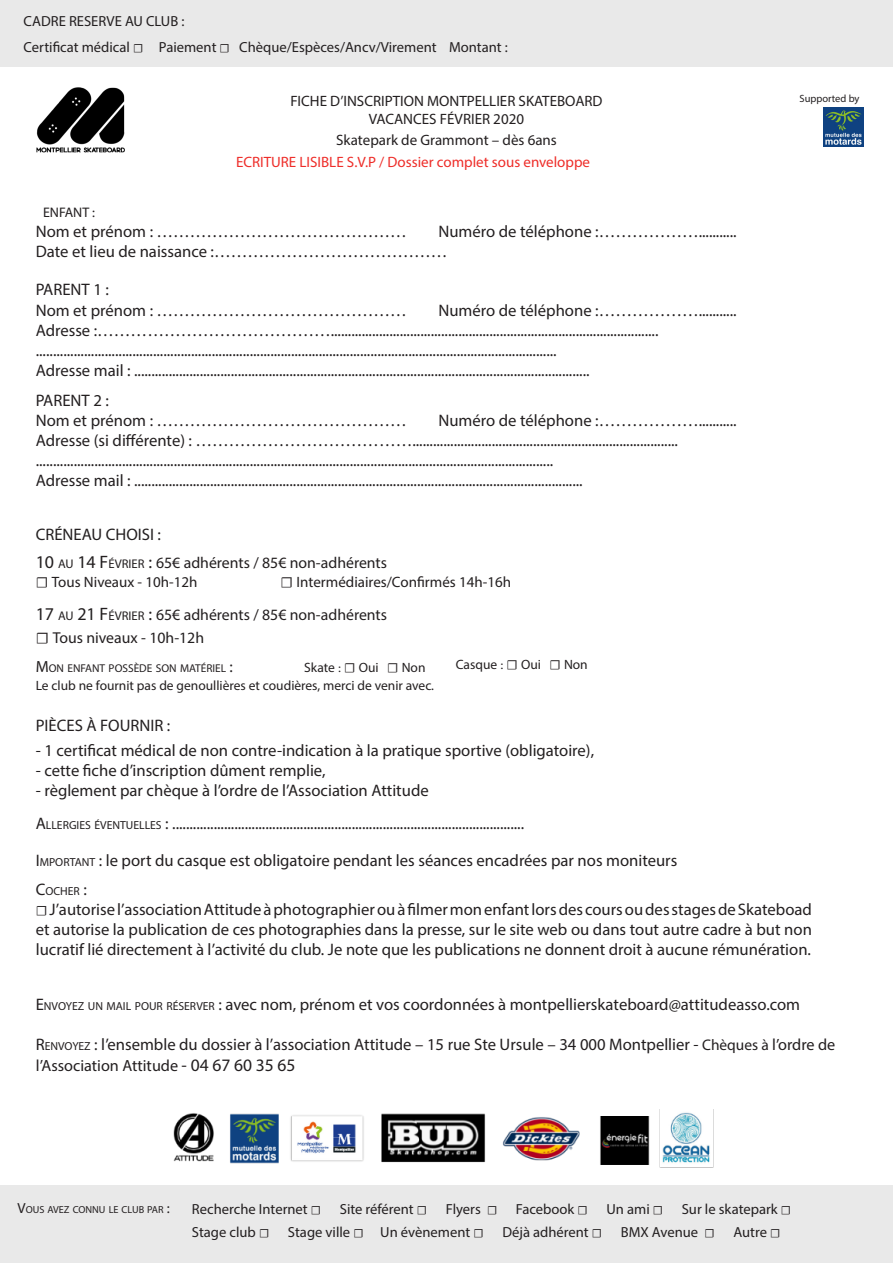
<style>
.page{position:relative;width:893px;height:1263px;background:#fff}
.page>*{position:absolute;margin:0;border:0;box-sizing:border-box;transform-origin:0 0}
.t1{font:16.65px/20px "Myriad Pro";color:#231f20}
.t2{font:16.2px "Myriad Pro";color:#231f20}
.t3{font:15.75px "Myriad Pro";color:#231f20}
.t4{font:15px "Myriad Pro";color:#231f20}
.t5{font:15px "Myriad Pro";color:#ee2d29}
.t6{font:14.55px "Myriad Pro";color:#231f20}
.t7{font:13.95px "Myriad Pro";color:#231f20}
.t8{font:13.5px "Myriad Pro";color:#231f20}
.t9{font:11.7px "Myriad Pro";color:#231f20}
.t10{font:11.4px "Myriad Pro";color:#231f20}
.t11{font:10.5px "Myriad Pro";color:#231f20}
.t12{font:10.2px "Myriad Pro";color:#231f20}
.s1{font-family:"Minion Pro";font-size:12.15px}
.s2{font-size:18px}
.s3{font-size:12.6px}
.s4{font-family:"Minion Pro"}
.s5{font-size:16.2px}
.s6{font-style:inherit}
.s7{font-size:11.7px}
.s8{font-size:16.65px}
.s9{font-family:"Minion Pro";font-size:13.95px}
.s10{font-size:15.45px}
.s11{font-size:17.55px}
.s12{font-size:14.55px}
</style>
<div class="page">
<div style="left:0;top:0;width:893px;height:67px;background:#e9e9e9"></div>
<div style="left:0;top:1185px;width:893px;height:78px;background:#e9e9e9"></div>
<img style="left:824px;top:107px;width:39px;height:40px">
<img style="left:36px;top:87px;width:89px;height:66px">
<img style="left:173px;top:1109px;width:541px;height:59px">
<p class="t6" style="left:24px;top:12px;width:162px">CADRE RESERVE AU CLUB :</p>
<p class="t6" style="left:24px;top:38px;width:486px">Certificat médical <span class="s1">☐</span> Paiement <span class="s1">☐</span> Chèque/Espèces/Ancv/Virement Montant :</p>
<p class="t4" style="left:290px;top:92px;width:314px">FICHE D’INSCRIPTION MONTPELLIER SKATEBOARD</p>
<p class="t4" style="left:369px;top:110px;width:157px">VACANCES FÉVRIER 2020</p>
<p class="t4" style="left:336px;top:130px;width:222px">Skatepark de Grammont – dès 6ans</p>
<p class="t5" style="left:236px;top:152px;width:356px">ECRITURE LISIBLE S.V.P / Dossier complet sous enveloppe</p>
<p class="t7" style="left:43px;top:204px;width:54px">ENFANT :</p>
<p class="t1" style="left:36px;top:221px;width:372px">Nom et prénom : ………………………………………</p>
<p class="t1" style="left:438px;top:221px;width:300px">Numéro de téléphone :………………...........</p>
<p class="t1" style="left:36px;top:241px;width:413px">Date et lieu de naissance :……………………………………</p>
<p class="t1" style="left:36px;top:279px;width:75px">PARENT 1 :</p>
<p class="t1" style="left:36px;top:300px;width:372px">Nom et prénom : ………………………………………</p>
<p class="t1" style="left:438px;top:300px;width:300px">Numéro de téléphone :………………...........</p>
<p class="t1" style="left:36px;top:320px;width:624px">Adresse :……………………………………............................................................................................... .......................................................................................................................................................</p>
<p class="t1" style="left:36px;top:360px;width:555px">Adresse mail : ....................................................................................................................................</p>
<p class="t1" style="left:36px;top:390px;width:75px">PARENT 2 :</p>
<p class="t1" style="left:36px;top:410px;width:372px">Nom et prénom : ………………………………………</p>
<p class="t1" style="left:438px;top:410px;width:300px">Numéro de téléphone :………………...........</p>
<p class="t1" style="left:36px;top:430px;width:644px">Adresse (si différente) : …………………………………............................................................................. ......................................................................................................................................................</p>
<p class="t1" style="left:36px;top:470px;width:548px">Adresse mail : ..................................................................................................................................</p>
<p class="t1" style="left:36px;top:525px;width:127px">CRÉNEAU CHOISI :</p>
<p class="t3" style="left:36px;top:553px;width:353px"><span class="s2">10</span> <span class="s3">AU</span> <span class="s2">14 F</span> <span class="s3">ÉVRIER</span> <span class="s2">:</span> 65€ adhérents / 85€ non-adhérents</p>
<p class="t3" style="left:36px;top:605px;width:353px"><span class="s2">17</span> <span class="s3">AU</span> <span class="s2">21 F</span> <span class="s3">ÉVRIER</span> <span class="s2">:</span> 65€ adhérents / 85€ non-adhérents</p>
<p class="t3" style="left:36px;top:628px;width:170px"><span class="s4">☐</span> Tous niveaux - 10h-12h</p>
<p class="t4" style="left:280px;top:573px;width:232px"><span class="s4">☐</span> Intermédiaires/Confirmés 14h-16h</p>
<p class="t4" style="left:36px;top:573px;width:163px"><span class="s4">☐</span> Tous Niveaux - 10h-12h</p>
<p class="t10" style="left:36px;top:661px;width:199px"><span class="s5">M</span>ON ENFANT POSSÈDE SON MATÉRIEL <span class="s5">:</span></p>
<p class="t8" style="left:304px;top:659px;width:123px">Skate <span class="s4">: ☐</span> Oui <span class="s4">☐</span> Non</p>
<p class="t8" style="left:456px;top:656px;width:133px">Casque <span class="s4">: ☐</span> Oui <span class="s4">☐</span> Non</p>
<p class="t8" style="left:36px;top:677px;width:400px">Le club ne fournit pas de genoullières et coudières, merci de venir avec.</p>
<p class="t11" style="left:799px;top:92px;width:62px">Supported by</p>
<p class="t1" style="left:36px;top:715px;width:136px">PIÈCES À FOURNIR :</p>
<p class="t1" style="left:36px;top:740px;width:560px">- 1 certificat médical de non contre-indication à la pratique sportive (obligatoire),</p>
<p class="t1" style="left:36px;top:760px;width:291px">- cette fiche d’inscription dûment remplie,</p>
<p class="t1" style="left:36px;top:780px;width:394px">- règlement par chèque à l’ordre de l’Association Attitude</p>
<p class="t1" style="left:36px;top:813px;width:490px"><span class="s6">A</span><span class="s7">LLERGIES ÉVENTUELLES</span> <span class="s6">:</span> ......................................................................................................</p>
<p class="t1" style="left:36px;top:850px;width:643px"><span class="s6">I</span> <span class="s7">MPORTANT</span> <span class="s6">:</span> le port du casque est obligatoire pendant les séances encadrées par nos moniteurs</p>
<p class="t9" style="left:36px;top:884px;width:53px"><span class="s8">C</span>OCHER <span class="s8">:</span></p>
<p class="t1" style="left:36px;top:899px;width:778px;text-align:justify"><span class="s9">☐</span> J’autorise l’association Attitude à photographier ou à filmer mon enfant lors des cours ou des stages de Skateboad et autorise la publication de ces photographies dans la presse, sur le site web ou dans tout autre cadre à but non lucratif lié directement à l’activité du club. Je note que les publications ne donnent droit à aucune rémunération.</p>
<p class="t1" style="left:36px;top:994px;width:766px"><span class="s6">E</span> <span class="s7">NVOYEZ UN MAIL POUR RÉSERVER</span> <span class="s6">:</span> avec nom, prénom et vos coordonnées à montpellierskateboard@attitudeasso.com</p>
<p class="t1" style="left:36px;top:1034px;width:801px"><span class="s6">R</span><span class="s7">ENVOYEZ</span> <span class="s6">:</span> l’ensemble du dossier à l’association Attitude – 15 rue Ste Ursule – 34 000 Montpellier - <span class="s10">Chèques à</span> <span class="s5">l’ordre de</span></p>
<p class="t2" style="left:36px;top:1056px;width:261px">l’Association Attitude <span class="s11">- 04 67 60 35 65</span></p>
<p class="t12" style="left:18px;top:1203px;width:154px"><span class="s12">V</span>OUS AVEZ CONNU LE CLUB PAR <span class="s12">:</span></p>
<p class="t6" style="left:192px;top:1200px;width:131px">Recherche Internet <span class="s1">☐</span></p>
<p class="t6" style="left:340px;top:1200px;width:89px">Site référent <span class="s1">☐</span></p>
<p class="t6" style="left:446px;top:1200px;width:53px">Flyers <span class="s1">☐</span></p>
<p class="t6" style="left:516px;top:1200px;width:73px">Facebook <span class="s1">☐</span></p>
<p class="t6" style="left:606px;top:1200px;width:58px">Un ami <span class="s1">☐</span></p>
<p class="t6" style="left:682px;top:1200px;width:111px">Sur le skatepark <span class="s1">☐</span></p>
<p class="t6" style="left:192px;top:1223px;width:79px">Stage club <span class="s1">☐</span></p>
<p class="t6" style="left:288px;top:1223px;width:197px">Stage ville <span class="s1">☐</span> Un évènement <span class="s1">☐</span></p>
<p class="t6" style="left:502px;top:1223px;width:101px">Déjà adhérent <span class="s1">☐</span></p>
<p class="t6" style="left:621px;top:1223px;width:95px">BMX Avenue <span class="s1">☐</span></p>
<p class="t6" style="left:733px;top:1223px;width:49px">Autre <span class="s1">☐</span></p>
</div>
